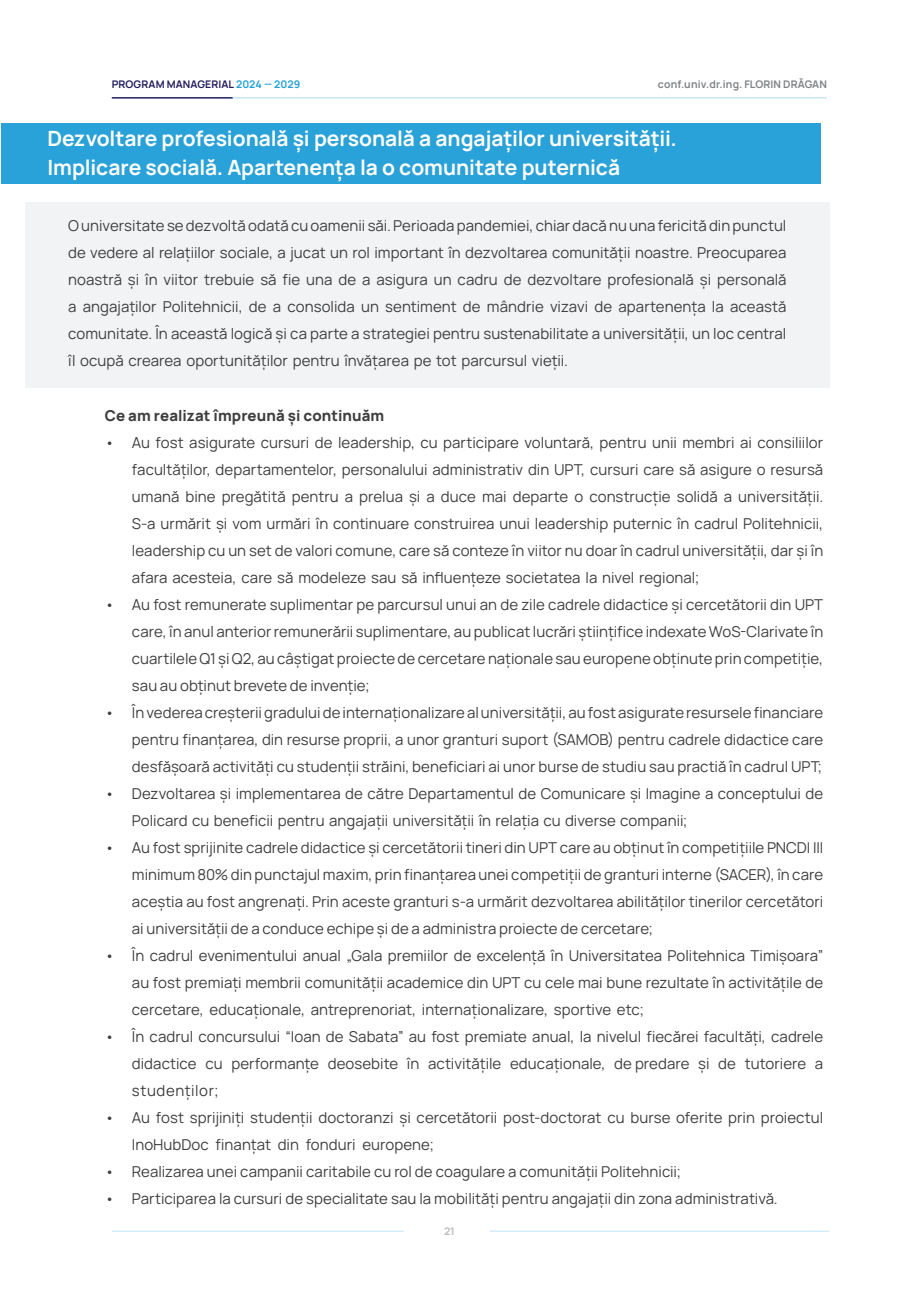
<style>
.page{position:relative;width:906px;height:1289px;background:#fff}
.page>*{position:absolute;margin:0;border:0;box-sizing:border-box;transform-origin:0 0}
.t1{font:700 21px "Manrope";letter-spacing:-.005em;color:#fffef8}
.Body_Text{font:15px/27px "Manrope";color:#3e3e3f;text-align:justify}
.Body_Text-2{font:800 15px "Manrope";letter-spacing:.005em;color:#3e3e3f}
.t2{font:700 10.5px "Manrope";letter-spacing:.015em;color:#808285}
.t3{font:700 10.5px "Manrope";letter-spacing:.005em;color:#241f60}
.t4{font:700 10.5px "Manrope";color:#bcbdc0}
.s1{color:#23a0da}
</style>
<div class="page">
<hr style="left:489px;top:1230px;width:340px;height:1px;background:#23a0da">
<hr style="left:112px;top:1230px;width:292px;height:1px;background:#23a0da">
<hr style="left:112px;top:97px;width:715px;height:2px;background:#23a0da">
<hr style="left:112px;top:97px;width:121px;height:2px;background:#272360">
<div style="left:1px;top:124px;width:819px;height:60px;background:#29a1d9"></div>
<div style="left:25px;top:202px;width:804px;height:186px;background:#f2f3f4"></div>
<p class="t3" style="left:112px;top:76px;width:190px">PROGRAM MANAGERIAL <span class="s1">2024 — 2029</span></p>
<p class="t2" style="left:658px;top:75px;width:170px">conf.univ.dr.ing. FLORIN DRĂGAN</p>
<p class="t1" style="left:48px;top:121px;width:631px">Dezvoltare profesională și personală a angajaților universității.</p>
<p class="t1" style="left:48px;top:149px;width:574px">Implicare socială. Apartenența la o comunitate puternică</p>
<p class="Body_Text" style="left:68px;top:211px;width:720px">O universitate se dezvoltă odată cu oamenii săi. Perioada pandemiei, chiar dacă nu una fericită din punctul de vedere al relațiilor sociale, a jucat un rol important în dezvoltarea comunității noastre. Preocuparea noastră și în viitor trebuie să fie una de a asigura un cadru de dezvoltare profesională și personală a angajaților Politehnicii, de a consolida un sentiment de mândrie vizavi de apartenența la această comunitate. În această logică și ca parte a strategiei pentru sustenabilitate a universității, un loc central îl ocupă crearea oportunităților pentru învățarea pe tot parcursul vieții.</p>
<p class="Body_Text-2" style="left:105px;top:402px;width:281px">Ce am realizat împreună și continuăm</p>
<p class="Body_Text" style="left:132px;top:428px;width:693px;text-indent:-27px">• Au fost asigurate cursuri de leadership, cu participare voluntară, pentru unii membri ai consiliilor facultăților, departamentelor, personalului administrativ din UPT, cursuri care să asigure o resursă umană bine pregătită pentru a prelua și a duce mai departe o construcție solidă a universității.<br>S-a urmărit și vom urmări în continuare construirea unui leadership puternic în cadrul Politehnicii, leadership cu un set de valori comune, care să conteze în viitor nu doar în cadrul universității, dar și în afara acesteia, care să modeleze sau să influențeze societatea la nivel regional;</p>
<p class="Body_Text" style="left:132px;top:590px;width:693px;text-indent:-27px">• Au fost remunerate suplimentar pe parcursul unui an de zile cadrele didactice și cercetătorii din UPT care, în anul anterior remunerării suplimentare, au publicat lucrări științifice indexate WoS-Clarivate în cuartilele Q1 și Q2, au câștigat proiecte de cercetare naționale sau europene obținute prin competiție, sau au obținut brevete de invenție;</p>
<p class="Body_Text" style="left:132px;top:698px;width:693px;text-indent:-27px">• În vederea creșterii gradului de internaționalizare al universității, au fost asigurate resursele financiare pentru finanțarea, din resurse proprii, a unor granturi suport (SAMOB) pentru cadrele didactice care desfășoară activități cu studenții străini, beneficiari ai unor burse de studiu sau practiă în cadrul UPT;</p>
<p class="Body_Text" style="left:132px;top:779px;width:693px;text-indent:-27px">• Dezvoltarea și implementarea de către Departamentul de Comunicare și Imagine a conceptului de<br>Policard cu beneficii pentru angajații universității în relația cu diverse companii;</p>
<p class="Body_Text" style="left:132px;top:833px;width:693px;text-indent:-27px">• Au fost sprijinite cadrele didactice și cercetătorii tineri din UPT care au obținut în competițiile PNCDI III minimum 80% din punctajul maxim, prin finanțarea unei competiții de granturi interne (SACER), în care aceștia au fost angrenați. Prin aceste granturi s-a urmărit dezvoltarea abilităților tinerilor cercetători ai universității de a conduce echipe și de a administra proiecte de cercetare;</p>
<p class="Body_Text" style="left:132px;top:941px;width:693px;text-indent:-27px">• În cadrul evenimentului anual „Gala premiilor de excelență în Universitatea Politehnica Timișoara” au fost premiați membrii comunității academice din UPT cu cele mai bune rezultate în activitățile de cercetare, educaționale, antreprenoriat, internaționalizare, sportive etc;</p>
<p class="Body_Text" style="left:132px;top:1022px;width:693px;text-indent:-27px">• În cadrul concursului “Ioan de Sabata” au fost premiate anual, la nivelul fiecărei facultăți, cadrele didactice cu performanțe deosebite în activitățile educaționale, de predare și de tutoriere a studenților;</p>
<p class="Body_Text" style="left:132px;top:1103px;width:693px;text-indent:-27px">• Au fost sprijiniți studenții doctoranzi și cercetătorii post-doctorat cu burse oferite prin proiectul<br>InoHubDoc finanțat din fonduri europene;</p>
<p class="Body_Text" style="left:105px;top:1157px;width:578px">• Realizarea unei campanii caritabile cu rol de coagulare a comunității Politehnicii;</p>
<p class="Body_Text" style="left:105px;top:1184px;width:674px">• Participarea la cursuri de specialitate sau la mobilități pentru angajații din zona administrativă.</p>
<p class="t4" style="left:444px;top:1222px;width:12px">21</p>
</div>
